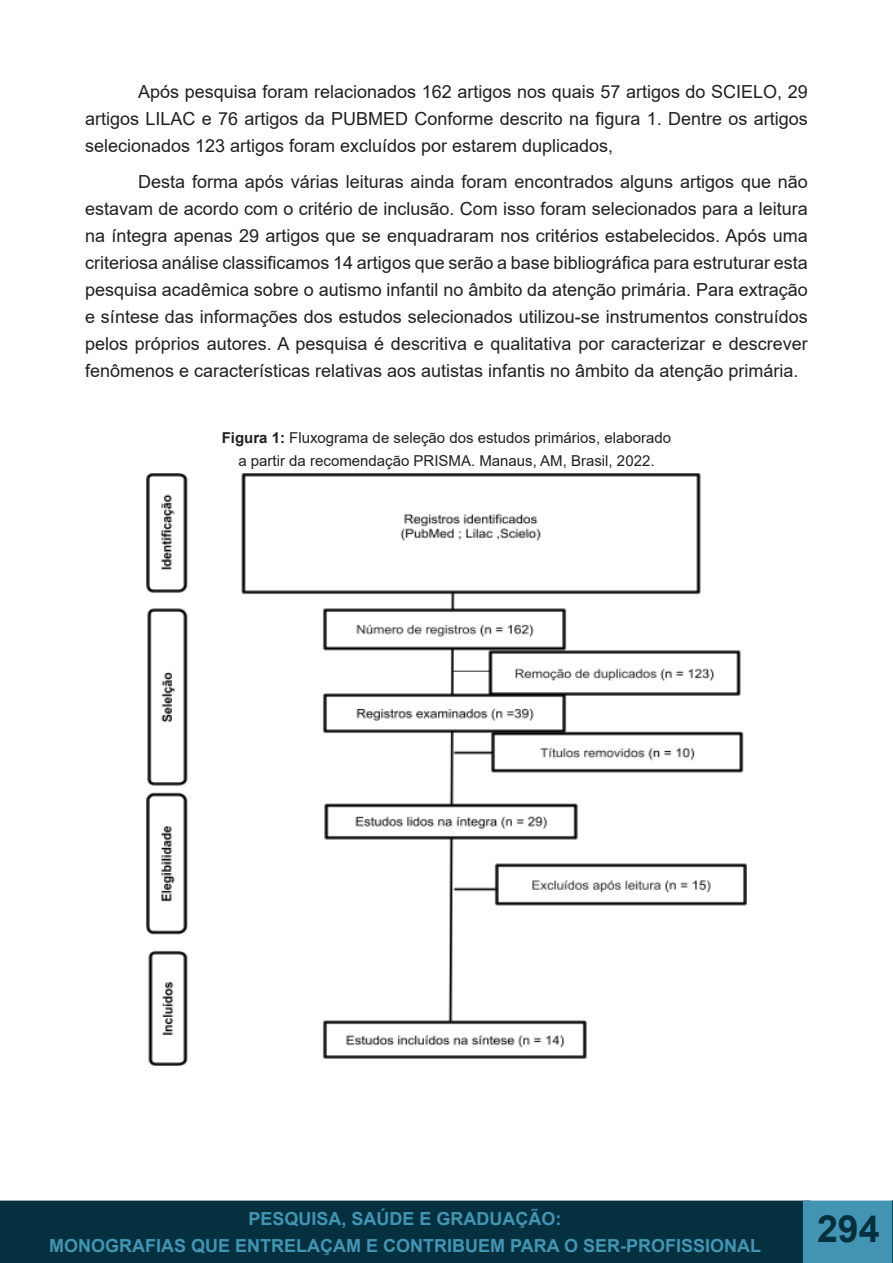
<style>
.page{position:relative;width:893px;height:1263px;background:#fff}
.page>*{position:absolute;margin:0;border:0;box-sizing:border-box;transform-origin:0 0}
.t1{font:700 37.5px "Arial";color:#05303f}
.t2{font:18px/27px "Arial";color:#231f20;text-align:justify}
.t3{font:700 18px/27px "Arial";color:#4394b2;text-align:center}
.t4{font:15px/22.5px "Arial";color:#231f20;text-align:center}
.s1{font-weight:700}
</style>
<div class="page">
<div style="left:0;top:1201px;width:810px;height:62px;background:#05303f"></div>
<div style="left:0;top:1200px;width:811px;height:63px;border:2px solid #05303f"></div>
<div style="left:803px;top:1200px;width:90px;height:63px;background:#4394b2;border:2px solid #4394b2"></div>
<div style="left:812px;top:1214px;width:72px;height:49px;background:#4394b2"></div>
<svg style="left:892px;top:1200px;width:1px;height:63px"></svg>
<img style="left:147px;top:473px;width:599px;height:592px">
<p class="t2" style="left:85px;top:78px;width:724px;text-indent:53px">Após pesquisa foram relacionados 162 artigos nos quais 57 artigos do SCIELO, 29 artigos LILAC e 76 artigos da PUBMED Conforme descrito na figura 1. Dentre os artigos selecionados 123 artigos foram excluídos por estarem duplicados,</p>
<p class="t2" style="left:85px;top:168px;width:724px;text-indent:53px">Desta forma após várias leituras ainda foram encontrados alguns artigos que não estavam de acordo com o critério de inclusão. Com isso foram selecionados para a leitura na íntegra apenas 29 artigos que se enquadraram nos critérios estabelecidos. Após uma criteriosa análise classificamos 14 artigos que serão a base bibliográfica para estruturar esta pesquisa acadêmica sobre o autismo infantil no âmbito da atenção primária. Para extração e síntese das informações dos estudos selecionados utilizou-se instrumentos construídos pelos próprios autores. A pesquisa é descritiva e qualitativa por caracterizar e descrever fenômenos e características relativas aos autistas infantis no âmbito da atenção primária.</p>
<p class="t4" style="left:222px;top:427px;width:451px"><span class="s1">Figura 1:</span> Fluxograma de seleção dos estudos primários, elaborado a partir da recomendação PRISMA. Manaus, AM, Brasil, 2022.</p>
<p class="t3" style="left:49px;top:1205px;width:714px">PESQUISA, SAÚDE E GRADUAÇÃO:<br>MONOGRAFIAS QUE ENTRELAÇAM E CONTRIBUEM PARA O SER-PROFISSIONAL</p>
<h1 class="t1" style="left:817px;top:1202px;width:64px">294</h1>
</div>
